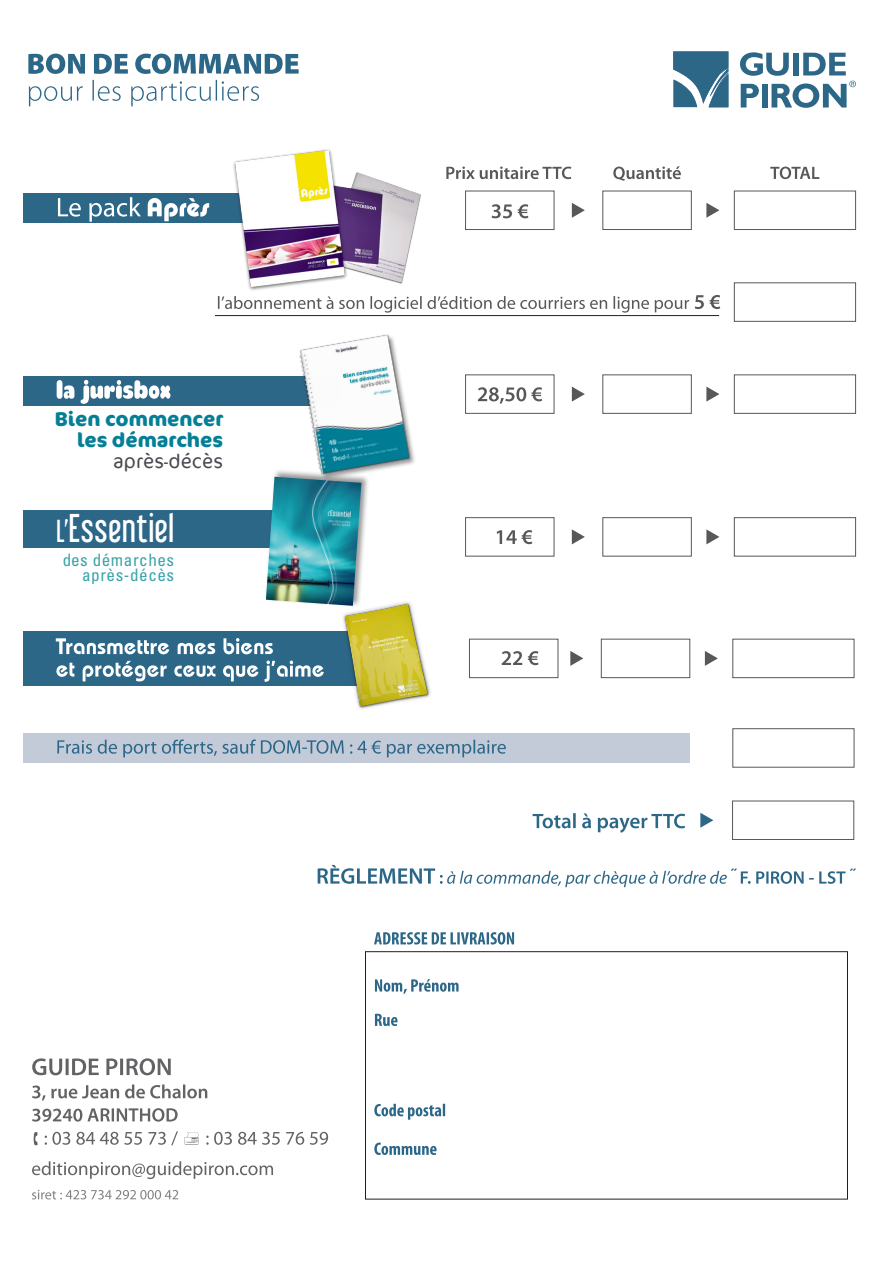
<style>
.page{position:relative;width:893px;height:1263px;background:#fff}
.page>*{position:absolute;margin:0;border:0;box-sizing:border-box;transform-origin:0 0}
.ITALIQUE{font:35.85px "Libel Suit";letter-spacing:.02em;color:#fff}
.t1{font:700 19.95px/20.7px "Cocon";color:#047f96;text-align:right}
.t2{font:300 19.95px "Cocon";color:#474a4f}
.t3{font:condensed 17.25px/15px "Univers";letter-spacing:.03em;color:#068c94;text-align:right}
.s1{font-size:28.35px}
</style>
<div class="page">
<svg style="left:374px;top:1142px;width:63px;height:13px"></svg>
<svg style="left:374px;top:1104px;width:71px;height:16px"></svg>
<svg style="left:375px;top:1014px;width:23px;height:12px"></svg>
<svg style="left:375px;top:979px;width:84px;height:15px"></svg>
<svg style="left:374px;top:932px;width:140px;height:12px"></svg>
<svg style="left:440px;top:295px;width:280px;height:18px"></svg>
<div style="left:23px;top:193px;width:251px;height:30px;background:#2c6788"></div>
<div style="left:23px;top:376px;width:318px;height:29px;background:#2c6788"></div>
<div style="left:23px;top:510px;width:318px;height:38px;background:#2c6788"></div>
<div style="left:23px;top:733px;width:667px;height:30px;background:#c3cbd8"></div>
<div style="left:23px;top:631px;width:383px;height:54px;background:#2c6788"></div>
<svg style="left:29px;top:80px;width:230px;height:26px"></svg>
<svg style="left:28px;top:54px;width:271px;height:20px"></svg>
<svg style="left:58px;top:197px;width:145px;height:25px"></svg>
<svg style="left:57px;top:739px;width:449px;height:18px"></svg>
<hr style="left:215px;top:315px;width:504px;height:1px;background:#231f20">
<svg style="left:673px;top:51px;width:56px;height:56px;background:#50819c"></svg>
<svg style="left:740px;top:52px;width:116px;height:56px"></svg>
<img style="left:203px;top:149px;width:237px;height:168px">
<svg style="left:572px;top:203px;width:13px;height:15px"></svg>
<svg style="left:572px;top:387px;width:13px;height:15px"></svg>
<svg style="left:572px;top:529px;width:13px;height:15px"></svg>
<svg style="left:570px;top:651px;width:13px;height:15px"></svg>
<svg style="left:706px;top:203px;width:13px;height:15px"></svg>
<svg style="left:706px;top:387px;width:13px;height:15px"></svg>
<svg style="left:706px;top:529px;width:13px;height:15px"></svg>
<svg style="left:705px;top:651px;width:13px;height:15px"></svg>
<div style="left:602px;top:191px;width:90px;height:39px;border:1px solid #57585a"></div>
<div style="left:602px;top:374px;width:90px;height:40px;border:1px solid #57585a"></div>
<div style="left:602px;top:517px;width:90px;height:39px;border:1px solid #57585a"></div>
<div style="left:601px;top:639px;width:89px;height:39px;border:1px solid #57585a"></div>
<div style="left:465px;top:191px;width:89px;height:39px;border:1px solid #57585a"></div>
<div style="left:465px;top:374px;width:89px;height:40px;border:1px solid #57585a"></div>
<div style="left:465px;top:517px;width:89px;height:39px;border:1px solid #57585a"></div>
<div style="left:469px;top:639px;width:89px;height:39px;border:1px solid #57585a"></div>
<div style="left:734px;top:191px;width:122px;height:39px;border:1px solid #57585a"></div>
<div style="left:734px;top:374px;width:122px;height:40px;border:1px solid #57585a"></div>
<div style="left:734px;top:517px;width:122px;height:39px;border:1px solid #57585a"></div>
<div style="left:732px;top:639px;width:122px;height:39px;border:1px solid #57585a"></div>
<div style="left:732px;top:728px;width:122px;height:39px;border:1px solid #57585a"></div>
<div style="left:734px;top:282px;width:122px;height:40px;border:1px solid #57585a"></div>
<div style="left:264px;top:469px;width:106px;height:139px;background:#231f20;opacity:.47"></div>
<img style="left:266px;top:477px;width:95px;height:129px">
<svg style="left:446px;top:166px;width:125px;height:13px"></svg>
<svg style="left:492px;top:204px;width:36px;height:14px"></svg>
<svg style="left:478px;top:387px;width:64px;height:17px"></svg>
<svg style="left:497px;top:530px;width:35px;height:14px"></svg>
<svg style="left:502px;top:651px;width:36px;height:14px"></svg>
<svg style="left:57px;top:380px;width:113px;height:24px"></svg>
<svg style="left:613px;top:166px;width:68px;height:15px"></svg>
<svg style="left:770px;top:167px;width:49px;height:12px"></svg>
<svg style="left:32px;top:1190px;width:146px;height:9px"></svg>
<svg style="left:32px;top:1161px;width:241px;height:18px"></svg>
<svg style="left:34px;top:1131px;width:294px;height:14px"></svg>
<svg style="left:32px;top:1108px;width:146px;height:13px"></svg>
<svg style="left:32px;top:1084px;width:175px;height:16px"></svg>
<svg style="left:32px;top:1058px;width:139px;height:17px"></svg>
<div style="left:365px;top:951px;width:483px;height:248px;border:1px solid #231f20"></div>
<svg style="left:56px;top:660px;width:268px;height:22px"></svg>
<svg style="left:56px;top:638px;width:217px;height:16px"></svg>
<svg style="left:533px;top:813px;width:152px;height:20px"></svg>
<svg style="left:318px;top:865px;width:538px;height:22px"></svg>
<svg style="left:700px;top:813px;width:13px;height:15px"></svg>
<div style="left:732px;top:801px;width:122px;height:39px;border:1px solid #57585a"></div>
<div style="left:299px;top:334px;width:118px;height:147px;background:#231f20;opacity:.45"></div>
<img style="left:295px;top:334px;width:121px;height:144px">
<img style="left:338px;top:589px;width:93px;height:120px">
<p class="t1" style="left:55px;top:409px;width:170px">Bien commencer les démarches</p>
<p class="t2" style="left:113px;top:450px;width:111px">après décès</p>
<p class="ITALIQUE" style="left:57px;top:507px;width:119px"><span class="s1">L’</span>Essentiel</p>
<p class="t3" style="left:62px;top:552px;width:114px">des démarches après-décès</p>
</div>
